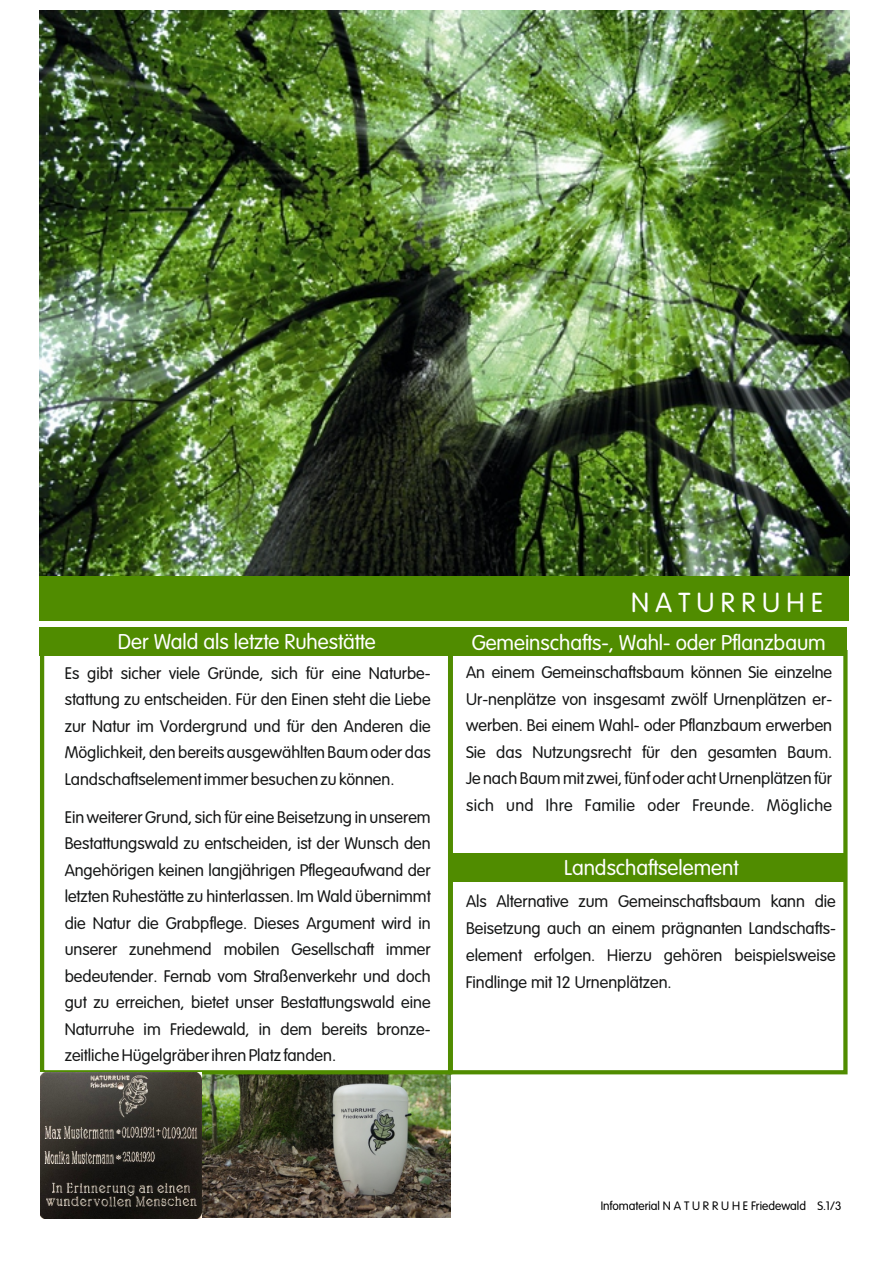
<style>
.page{position:relative;width:893px;height:1263px;background:#fff}
.page>*{position:absolute;margin:0;border:0;box-sizing:border-box;transform-origin:0 0}
.t1{font:27px "VAG Rounded Lt Normal";color:#fff}
.t2{font:21px "VAG Rounded Lt Normal";color:#fff}
.t3{font:16.5px/26.5px "VAG Rounded Lt Normal";color:#151616;text-align:justify}
.t4{font:15px "Humanist 970 BT Bold C";color:#fff}
.t5{font:12px "VAG Rounded Lt Normal";color:#000}
</style>
<div class="page">
<div style="left:440px;top:628px;width:407px;height:28px;background:#508c00"></div>
<div style="left:451px;top:853px;width:394px;height:28px;background:#508c00"></div>
<div style="left:40px;top:628px;width:411px;height:28px;background:#508c00"></div>
<img style="left:40px;top:1074px;width:411px;height:144px">
<div style="left:449px;top:650px;width:399px;height:424px;border:4px solid #508c00"></div>
<div style="left:443px;top:567px;width:406px;height:53px;background:#508c00"></div>
<div style="left:39px;top:567px;width:412px;height:53px;background:#508c00"></div>
<div style="left:40px;top:651px;width:412px;height:423px;border:4px solid #508c00"></div>
<img style="left:40px;top:10px;width:809px;height:566px">
<h1 class="t1" style="left:631px;top:591px;width:193px">N A T U R R U H E</h1>
<p class="t2" style="left:118px;top:633px;width:259px">Der Wald als letzte Ruhestätte</p>
<p class="t4" style="left:76px;top:639px;width:287px">Der Wald als letzte Ruhestätte</p>
<p class="t2" style="left:472px;top:634px;width:356px">Gemeinschafts-, Wahl- oder Pflanzbaum</p>
<p class="t3" style="left:65px;top:661px;width:367px">Es gibt sicher viele Gründe, sich für eine Naturbe&shy;stattung zu entscheiden. Für den Einen steht die Liebe zur Natur im Vordergrund und für den Anderen die Möglichkeit, den bereits ausgewählten Baum oder das Landschaftselement immer besuchen zu können.</p>
<p class="t3" style="left:65px;top:805px;width:367px">Ein weiterer Grund, sich für eine Beisetzung in unserem Bestattungswald zu entscheiden, ist der Wunsch den Angehörigen keinen langjährigen Pflegeaufwand der letzten Ruhestätte zu hinterlassen. Im Wald übernimmt die Natur die Grabpflege. Dieses Argument wird in unserer zunehmend mobilen Gesellschaft immer bedeutender. Fernab vom Straßenverkehr und doch gut zu erreichen, bietet unser Bestattungswald eine Naturruhe im Friedewald, in dem bereits bronze&shy;zeitliche Hügelgräber ihren Platz fanden.</p>
<p class="t3" style="left:466px;top:660px;width:367px">An einem Gemeinschaftsbaum können Sie einzelne Ur-nenplätze von insgesamt zwölf Urnenplätzen er&shy;werben. Bei einem Wahl- oder Pflanzbaum erwerben Sie das Nutzungsrecht für den gesamten Baum.<br>Je nach Baum mit zwei, fünf oder acht Urnenplätzen für sich und Ihre Familie oder Freunde. Mögliche</p>
<p class="t2" style="left:564px;top:858px;width:176px">Landschaftselement</p>
<p class="t3" style="left:466px;top:889px;width:371px;line-height:27.2px">Als Alternative zum Gemeinschaftsbaum kann die Beisetzung auch an einem prägnanten Landschafts&shy;element erfolgen. Hierzu gehören beispielsweise Findlinge mit 12 Urnenplätzen.</p>
<p class="t5" style="left:601px;top:1201px;width:242px">Infomaterial N A T U R R U H E Friedewald S.1/3</p>
</div>
